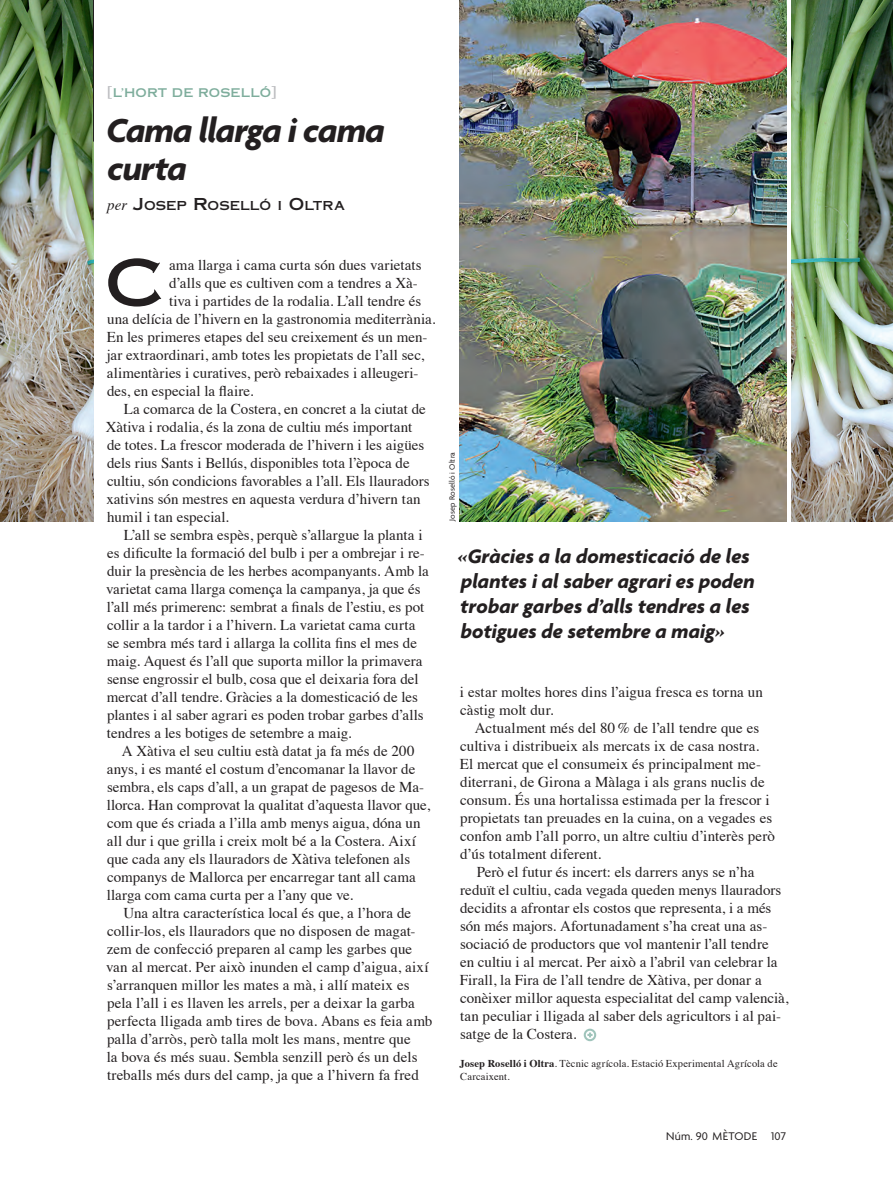
<style>
.page{position:relative;width:893px;height:1191px;background:#fff}
.page>*{position:absolute;margin:0;border:0;box-sizing:border-box;transform-origin:0 0}
.t1{font:64.5px "Copperplate Thirty One AB";color:#231f20}
.TITULAR{font:italic 700 36px/37.5px "Agenda";letter-spacing:-.025em;color:#231f20}
.DESTACADO{font:italic 700 21px/25.2px "Agenda";letter-spacing:.005em;color:#231f20}
.t2{font:15px/18px "Times";color:#231f20}
.t3{font:12.3px "Copperplate Thirty One AB";color:#231f20}
.t4{font:12px "Copperplate Thirty One AB";letter-spacing:.01em;color:#7ead9c}
.t5{font:12px "Agenda";letter-spacing:.02em;color:#231f20}
.t6{font:10.5px/13.5px "Times";letter-spacing:.015em;color:#231f20}
.t7{font:8.25px "Agenda";letter-spacing:.02em;color:#231f20}
.s1{font-size:15px;color:#bcbdc0}
.s2{font-family:"Times";font-style:italic;font-size:15px}
.s3{font-size:16.5px}
.s4{font-weight:700}
</style>
<div class="page">
<img style="left:0;top:0;width:93px;height:522px">
<div style="left:583px;top:1028px;width:13px;height:13px;border:2px solid #9fc4bb;border-radius:50%"></div>
<svg style="left:587px;top:1032px;width:5px;height:5px"></svg>
<hr style="left:93px;top:0;width:1px;height:141px;background:#231f20">
<img style="left:459px;top:0;width:327px;height:522px">
<img style="left:791px;top:0;width:102px;height:522px">
<p class="t4" style="left:107px;top:85px;width:172px"><span class="s1">[</span>L’HORT DE ROSELLÓ<span class="s1">]</span></p>
<p class="TITULAR" style="left:106px;top:111px;width:280px">Cama llarga i cama curta</p>
<p class="t3" style="left:107px;top:198px;width:239px"><span class="s2">per</span> <span class="s3">J</span>OSEP <span class="s3">R</span>OSELLÓ I <span class="s3">O</span>LTRA</p>
<p class="t1" style="left:104px;top:244px;width:62px">C</p>
<p class="t2" style="left:169px;top:254px;width:254px">ama llarga i cama curta són dues varietats</p>
<p class="t2" style="left:169px;top:272px;width:250px">d’alls que es cultiven com a tendres a Xà-</p>
<p class="t2" style="left:169px;top:290px;width:254px">tiva i partides de la rodalia. L’all tendre és</p>
<p class="t2" style="left:107px;top:308px;width:330px">una delícia de l’hivern en la gastronomia mediterrània.</p>
<p class="t2" style="left:107px;top:326px;width:322px">En les primeres etapes del seu creixement és un men-</p>
<p class="t2" style="left:106px;top:344px;width:319px">jar extraordinari, amb totes les propietats de l’all sec,</p>
<p class="t2" style="left:107px;top:362px;width:313px">alimentàries i curatives, però rebaixades i alleugeri-</p>
<p class="t2" style="left:107px;top:380px;width:148px">des, en especial la flaire.</p>
<p class="t2" style="left:106px;top:398px;width:325px;text-indent:18px">La comarca de la Costera, en concret a la ciutat de Xàtiva i rodalia, és la zona de cultiu més important de totes. La frescor moderada de l’hivern i les aigües dels rius Sants i Bellús, disponibles tota l’època de cultiu, són condicions favorables a l’all. Els llauradors xativins són mestres en aquesta verdura d’hivern tan humil i tan especial.</p>
<p class="t2" style="left:106px;top:524px;width:324px;text-indent:18px">L’all se sembra espès, perquè s’allargue la planta i es dificulte la formació del bulb i per a ombrejar i re&shy;duir la presència de les herbes acompanyants. Amb la varietat cama llarga comença la campanya, ja que és l’all més primerenc: sembrat a finals de l’estiu, es pot collir a la tardor i a l’hivern. La varietat cama curta se sembra més tard i allarga la collita fins el mes de maig. Aquest és l’all que suporta millor la primavera sense engrossir el bulb, cosa que el deixaria fora del mercat d’all tendre. Gràcies a la domesticació de les plantes i al saber agrari es poden trobar garbes d’alls tendres a les botiges de setembre a maig.</p>
<p class="t2" style="left:107px;top:740px;width:325px;text-indent:15px">A Xàtiva el seu cultiu està datat ja fa més de 200 anys, i es manté el costum d’encomanar la llavor de sembra, els caps d’all, a un grapat de pagesos de Ma&shy;llorca. Han comprovat la qualitat d’aquesta llavor que, com que és criada a l’illa amb menys aigua, dóna un all dur i que grilla i creix molt bé a la Costera. Així que cada any els llauradors de Xàtiva telefonen als companys de Mallorca per encarregar tant all cama llarga com cama curta per a l’any que ve.</p>
<p class="t2" style="left:106px;top:902px;width:328px;text-indent:18px">Una altra característica local és que, a l’hora de collir-los, els llauradors que no disposen de magat&shy;zem de confecció preparen al camp les garbes que van al mercat. Per això inunden el camp d’aigua, així s’arranquen millor les mates a mà, i allí mateix es pela l’all i es llaven les arrels, per a deixar la garba perfecta lligada amb tires de bova. Abans es feia amb palla d’arròs, però talla molt les mans, mentre que<br>la bova és més suau. Sembla senzill però és un dels treballs més durs del camp, ja que a l’hivern fa fred</p>
<p class="t7" style="left:447px;top:521px;width:71px;rotate:-90deg">Josep Roselló i Oltra</p>
<p class="DESTACADO" style="left:458px;top:542px;width:298px">«Gràcies a la domesticació de les plantes i al saber agrari es poden trobar garbes d’alls tendres a les botigues de setembre a maig»</p>
<p class="t2" style="left:460px;top:681px;width:305px">i estar moltes hores dins l’aigua fresca es torna un càstig molt dur.</p>
<p class="t2" style="left:460px;top:717px;width:317px;text-indent:15px">Actualment més del 80% de l’all tendre que es cultiva i distribueix als mercats ix de casa nostra.<br>El mercat que el consumeix és principalment me&shy;diterrani, de Girona a Màlaga i als grans nuclis de consum. És una hortalissa estimada per la frescor i propietats tan preuades en la cuina, on a vegades es confon amb l’all porro, un altre cultiu d’interès però d’ús totalment diferent.</p>
<p class="t2" style="left:460px;top:861px;width:330px;text-indent:17px">Però el futur és incert: els darrers anys se n’ha reduït el cultiu, cada vegada queden menys llauradors decidits a afrontar els costos que representa, i a més són més majors. Afortunadament s’ha creat una as&shy;sociació de productors que vol mantenir l’all tendre<br>en cultiu i al mercat. Per això a l’abril van celebrar la Firall, la Fira de l’all tendre de Xàtiva, per donar a conèixer millor aquesta especialitat del camp valencià, tan peculiar i lligada al saber dels agricultors i al pai&shy;satge de la Costera.</p>
<p class="t6" style="left:459px;top:1055px;width:319px"><span class="s4">Josep Roselló i Oltra</span>. Tècnic agrícola. Estació Experimental Agrícola de<br>Carcaixent.</p>
<p class="t5" style="left:666px;top:1129px;width:121px">Núm. 90 MÈTODE 107</p>
</div>
